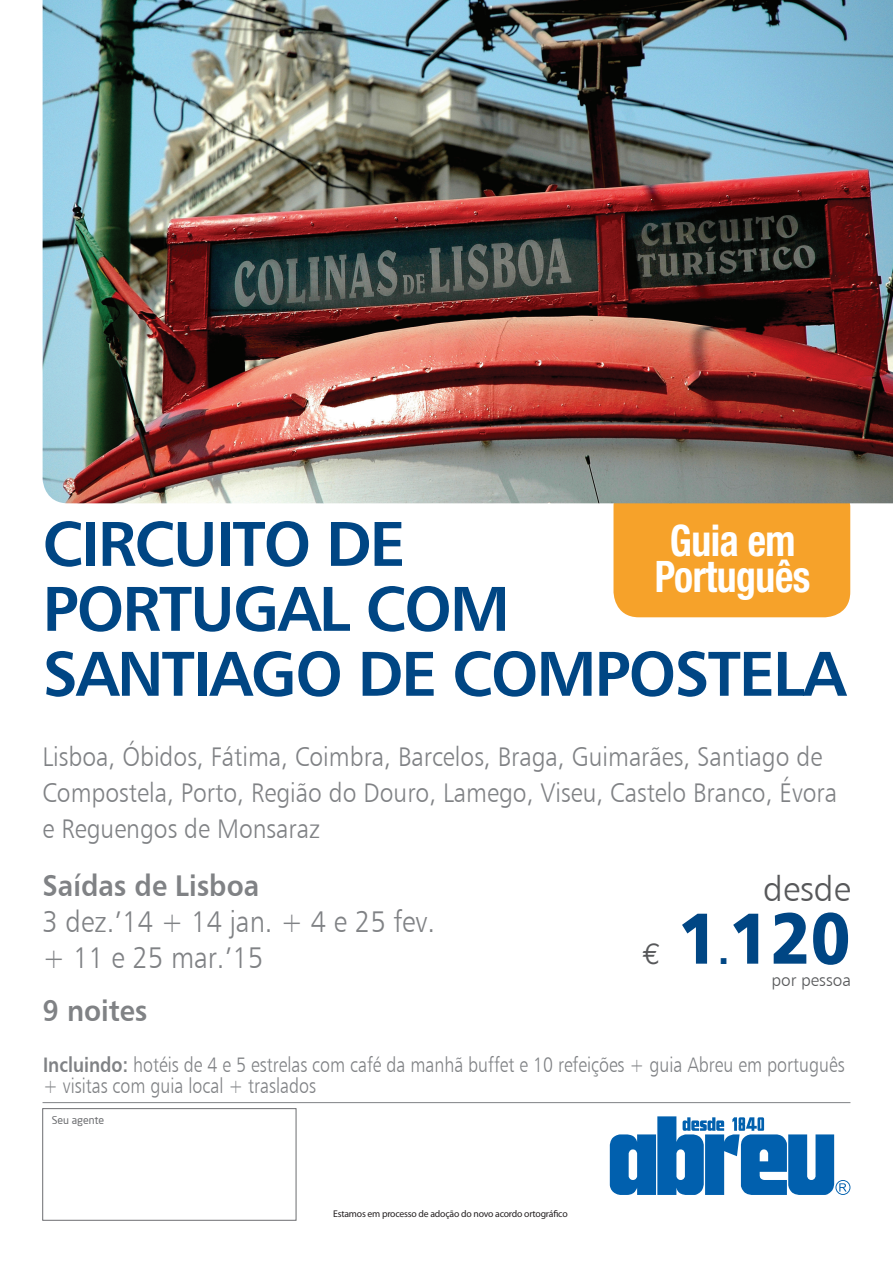
<style>
.page{position:relative;width:893px;height:1263px;background:#fff}
.page>*{position:absolute;margin:0;border:0;box-sizing:border-box;transform-origin:0 0}
.t1{font:72px "Humanist 777 BT Black B";color:#004684;scale:.91 1}
.t2{font:63.15px/64.9px "Humanist 777 BT Bold B";letter-spacing:-.03em;color:#004684}
.t3{font:700 condensed 43.5px/36px "Helvetica Neue";letter-spacing:-.01em;color:#fff;text-align:center;scale:.91 1}
.t4{font:34.95px "Humanist 777 BT Light B";color:#57585a}
.t5{font:30px/36px "Humanist 777 BT Light B";color:#808285;scale:.91 1}
.t6{font:30px "Humanist 777 BT Bold B";color:#808285;scale:.91 1}
.t7{font:30px "Euro Mono";color:#57585a}
.t8{font:27px/36px "Humanist 777 BT Light B";color:#808285;scale:.91 1}
.t9{font:21px/21px "Humanist 777 BT Light B";color:#808285;scale:.85 1}
.t10{font:17.1px "Humanist 777 BT Light B";color:#57585a}
.t11{font:10.5px "Neo Sans";color:#6c6d70}
.t12{font:9.75px "Myriad Pro";letter-spacing:-.02em;color:#231f20}
.s1{font-size:37.5px}
.s2{font-family:"Humanist 777 BT Bold B"}
</style>
<div class="page">
<hr style="left:43px;top:1102px;width:807px;height:1px;background:#808285">
<div style="left:43px;top:1108px;width:253px;height:112px;border:1px solid #6c6d70"></div>
<div style="left:613px;top:481px;width:237px;height:136px;background:#f6a22a;border-radius:26px"></div>
<img style="left:43px;top:0;width:850px;height:503px">
<svg style="left:610px;top:1116px;width:240px;height:79px"></svg>
<h2 class="t2" style="left:43px;top:510px;width:805px">CIRCUITO DE<br>PORTUGAL COM<br>SANTIAGO DE COMPOSTELA</h2>
<h3 class="t3" style="left:655px;top:522px;width:172px">Guia em<br>Português</h3>
<p class="t8" style="left:43px;top:738px;width:875px">Lisboa, Óbidos, Fátima, Coimbra, Barcelos, Braga, Guimarães, Santiago de<br>Compostela, Porto, Região do Douro, Lamego, Viseu, Castelo Branco, Évora e Reguengos de Monsaraz</p>
<p class="t4" style="left:763px;top:867px;width:89px">desde</p>
<p class="t6" style="left:43px;top:867px;width:240px">Saídas de Lisboa</p>
<p class="t5" style="left:43px;top:903px;width:433px">3 dez.’14 + 14 jan. + 4 e 25 fev. + 11 e 25 mar.’15</p>
<p class="t6" style="left:43px;top:992px;width:117px">9 noites</p>
<h1 class="t1" style="left:678px;top:892px;width:192px">1<span class="s1">.</span>120</h1>
<p class="t10" style="left:771px;top:970px;width:81px">por pessoa</p>
<p class="t7" style="left:642px;top:936px;width:20px">€</p>
<p class="t9" style="left:43px;top:1054px;width:945px"><span class="s2">Incluindo:</span> hotéis de 4 e 5 estrelas com café da manhã buffet e 10 refeições + guia Abreu em português + visitas com guia local + traslados</p>
<p class="t11" style="left:52px;top:1114px;width:54px">Seu agente</p>
<p class="t12" style="left:333px;top:1208px;width:236px">Estamos em processo de adoção do novo acordo ortográfico</p>
</div>
